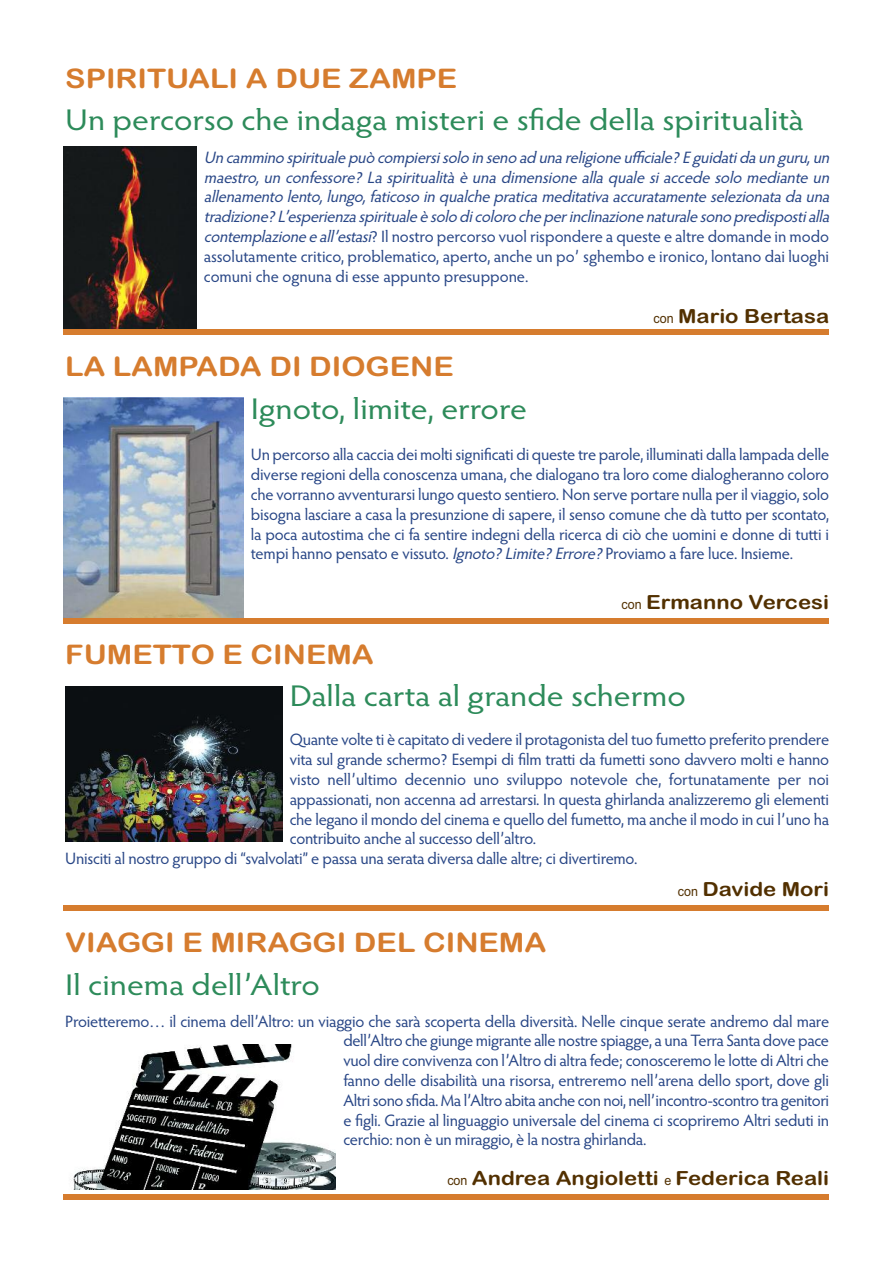
<style>
.page{position:relative;width:893px;height:1263px;background:#fff}
.page>*{position:absolute;margin:0;border:0;box-sizing:border-box;transform-origin:0 0}
.t1{font:30px "Hypatia Sans Pro";letter-spacing:-.005em;color:#2d8b5a;scale:1.13 1}
.t2{font:27px "Arial Rounded MT Bold";color:#d67c2e;scale:1.13 1}
.t3{font:19.5px "Arial Rounded MT Bold";color:#523000;scale:1.13 1}
.t4{font:16.5px/19.8px "Hypatia Sans Pro";letter-spacing:-.015em;color:#284686;text-align:justify}
.t5{font:italic 16.5px/19.8px "Hypatia Sans Pro";color:#284686}
.s1{font-style:normal}
.s2{font-family:"Arial Narrow";font-size:13.5px}
.s3{font-style:italic}
</style>
<div class="page">
<img style="left:64px;top:146px;width:132px;height:183px">
<div style="left:64px;top:329px;width:765px;height:6px;background:#d67c2e"></div>
<img style="left:64px;top:398px;width:179px;height:220px">
<div style="left:64px;top:618px;width:765px;height:5px;background:#d67c2e"></div>
<img style="left:65px;top:687px;width:217px;height:154px">
<div style="left:64px;top:905px;width:765px;height:5px;background:#d67c2e"></div>
<img style="left:72px;top:1044px;width:264px;height:145px">
<div style="left:64px;top:1194px;width:765px;height:5px;background:#d67c2e"></div>
<h2 class="t2" style="left:65px;top:63px;width:348px">SPIRITUALI A DUE ZAMPE</h2>
<h1 class="t1" style="left:65px;top:108px;width:655px">Un percorso che indaga misteri e sfide della spiritualità</h1>
<p class="t5" style="left:204px;top:149px;width:630px">Un cammino spirituale può compiersi solo in seno ad una religione ufficiale? E guidati da un guru, un maestro, un confessore? La spiritualità è una dimensione alla quale si accede solo mediante un allenamento lento, lungo, faticoso in qualche pratica meditativa accuratamente selezionata da una tradizione? L’esperienza spirituale è solo di coloro che per inclinazione naturale sono predisposti alla contemplazioneeall’estasi<span class="s1">? Il nostro percorso vuol rispondere a queste e altre domande in modo assolutamente critico, problematico, aperto, anche un po’ sghembo e ironico, lontano dai luoghi comuni che ognuna di esse appunto presuppone.</span></p>
<h2 class="t2" style="left:65px;top:351px;width:345px">LA LAMPADA DI DIOGENE</h2>
<h1 class="t1" style="left:251px;top:397px;width:246px">Ignoto, limite, errore</h1>
<p class="t3" style="left:654px;top:305px;width:157px"><span class="s2">con</span> Mario Bertasa</p>
<p class="t4" style="left:251px;top:446px;width:580px">Un percorso alla caccia dei molti significati di queste tre parole, illuminati dalla lampada delle diverse regioni della conoscenza umana, che dialogano tra loro come dialogheranno coloro che vorranno avventurarsi lungo questo sentiero. Non serve portare nulla per il viaggio, solo bisogna lasciare a casa la presunzione di sapere, il senso comune che dà tutto per scontato, la poca autostima che ci fa sentire indegni della ricerca di ciò che uomini e donne di tutti i tempi hanno pensato e vissuto. <span class="s3">Ignoto?Limite?Errore?</span>Proviamo a fare luce. Insieme.</p>
<p class="t3" style="left:621px;top:590px;width:185px"><span class="s2">con</span> Ermanno Vercesi</p>
<h2 class="t2" style="left:65px;top:638px;width:275px">FUMETTO E CINEMA</h2>
<h1 class="t1" style="left:290px;top:684px;width:352px">Dalla carta al grande schermo</h1>
<p class="t4" style="left:290px;top:731px;width:541px">Quante volte ti è capitato di vedere il protagonista del tuo fumetto preferito prendere</p>
<p class="t4" style="left:290px;top:751px;width:541px">vita sul grande schermo? Esempi di film tratti da fumetti sono davvero molti e hanno</p>
<p class="t4" style="left:290px;top:771px;width:541px">visto nell’ultimo decennio uno sviluppo notevole che, fortunatamente per noi</p>
<p class="t4" style="left:290px;top:791px;width:541px">appassionati, non accenna ad arrestarsi. In questa ghirlanda analizzeremo gli elementi</p>
<p class="t4" style="left:290px;top:811px;width:541px">che legano il mondo del cinema e quello del fumetto, ma anche il modo in cui l’uno ha</p>
<p class="t4" style="left:290px;top:830px;width:248px">contribuito anche al successo dell’altro.</p>
<p class="t4" style="left:65px;top:850px;width:574px">Unisciti al nostro gruppo di “svalvolati” e passa una serata diversa dalle altre; ci divertiremo.</p>
<h2 class="t2" style="left:65px;top:927px;width:427px">VIAGGI E MIRAGGI DEL CINEMA</h2>
<h1 class="t1" style="left:65px;top:973px;width:227px">Il cinema dell’Altro</h1>
<p class="t3" style="left:678px;top:878px;width:135px"><span class="s2">con</span> Davide Mori</p>
<p class="t4" style="left:343px;top:1013px;width:487px;text-indent:-278px">Proietteremo… il cinema dell’Altro: un viaggio che sarà scoperta della diversità. Nelle cinque serate andremo dal mare dell’Altro che giunge migrante alle nostre spiagge, a una Terra Santa dove pace vuol dire convivenza con l’Altro di altra fede; conosceremo le lotte di Altri che fanno delle disabilità una risorsa, entreremo nell’arena dello sport, dove gli Altri sono sfida. Ma l’Altro abita anche con noi, nell’incontro-scontro tra genitori e figli. Grazie al linguaggio universale del cinema ci scopriremo Altri seduti in cerchio: non è un miraggio, è la nostra ghirlanda.</p>
<p class="t3" style="left:447px;top:1166px;width:339px"><span class="s2">con</span> Andrea Angioletti <span class="s2">e</span> Federica Reali</p>
</div>
